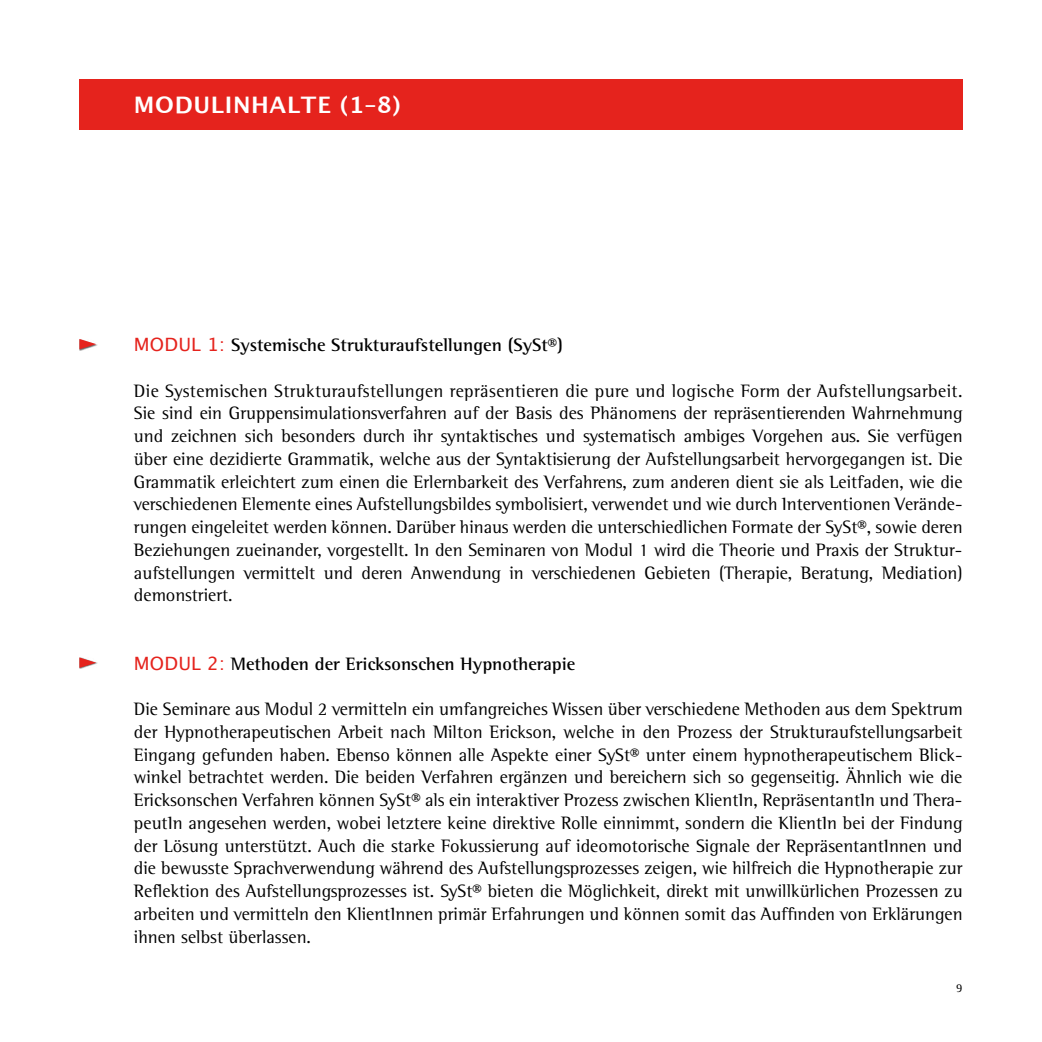
<style>
.page{position:relative;width:1042px;height:1042px;background:#fff}
.page>*{position:absolute;margin:0;border:0;box-sizing:border-box;transform-origin:0 0}
.t1{font:700 22.75px "Lucida Grande";letter-spacing:.03em;color:#fff}
.t2{font:18.38px/22.8px "Rotis Semi Serif";color:#000;text-align:justify}
.t3{font:700 18.38px "Rotis Semi Serif";color:#000}
.t4{font:12.25px "Rotis Semi Serif";color:#000}
.s1{font-family:"Lucida Grande";font-weight:400;color:#e5231d}
</style>
<div class="page">
<div style="left:79px;top:79px;width:883px;height:51px;background:#e5231d"></div>
<div style="left:79px;top:339px;width:18px;height:11px;background:#000;opacity:.6"></div>
<svg style="left:79px;top:339px;width:17px;height:10px"></svg>
<div style="left:79px;top:657px;width:18px;height:12px;background:#000;opacity:.6"></div>
<svg style="left:79px;top:657px;width:17px;height:11px"></svg>
<p class="t1" style="left:134px;top:86px;width:268px">MODULINHALTE (1–8)</p>
<p class="t3" style="left:134px;top:334px;width:430px"><span class="s1">MODUL 1:</span> Systemische Strukturaufstellungen (SySt®)</p>
<p class="t2" style="left:134px;top:379px;width:830px">Die Systemischen Strukturaufstellungen repräsentieren die pure und logische Form der Aufstellungsarbeit.<br>Sie sind ein Gruppensimulationsverfahren auf der Basis des Phänomens der repräsentierenden Wahrnehmung und zeichnen sich besonders durch ihr syntaktisches und systematisch ambiges Vorgehen aus. Sie verfügen über eine dezidierte Grammatik, welche aus der Syntaktisierung der Aufstellungsarbeit hervorgegangen ist. Die Grammatik erleichtert zum einen die Erlernbarkeit des Verfahrens, zum anderen dient sie als Leitfaden, wie die verschiedenen Elemente eines Aufstellungsbildes symbolisiert, verwendet und wie durch Interventionen Verände&shy;rungen eingeleitet werden können. Darüber hinaus werden die unterschiedlichen Formate der SySt®, sowie deren Beziehungen zueinander, vorgestellt. In den Seminaren von Modul 1 wird die Theorie und Praxis der Struktur&shy;aufstellungen vermittelt und deren Anwendung in verschiedenen Gebieten (Therapie, Beratung, Mediation) demonstriert.</p>
<p class="t3" style="left:134px;top:652px;width:443px"><span class="s1">MODUL 2:</span> Methoden der Ericksonschen Hypnotherapie</p>
<p class="t2" style="left:134px;top:697px;width:830px">Die Seminare aus Modul 2 vermitteln ein umfangreiches Wissen über verschiedene Methoden aus dem Spektrum der Hypnotherapeutischen Arbeit nach Milton Erickson, welche in den Prozess der Strukturaufstellungsarbeit Eingang gefunden haben. Ebenso können alle Aspekte einer SySt® unter einem hypnotherapeutischem Blick&shy;winkel betrachtet werden. Die beiden Verfahren ergänzen und bereichern sich so gegenseitig. Ähnlich wie die Ericksonschen Verfahren können SySt® als ein interaktiver Prozess zwischen KlientIn, RepräsentantIn und Thera&shy;peutIn angesehen werden, wobei letztere keine direktive Rolle einnimmt, sondern die KlientIn bei der Findung der Lösung unterstützt. Auch die starke Fokussierung auf ideomotorische Signale der RepräsentantInnen und die bewusste Sprachverwendung während des Aufstellungsprozesses zeigen, wie hilfreich die Hypnotherapie zur Reflektion des Aufstellungsprozesses ist. SySt® bieten die Möglichkeit, direkt mit unwillkürlichen Prozessen zu arbeiten und vermitteln den KlientInnen primär Erfahrungen und können somit das Auffinden von Erklärungen ihnen selbst überlassen.</p>
<p class="t4" style="left:956px;top:980px;width:8px">9</p>
</div>
